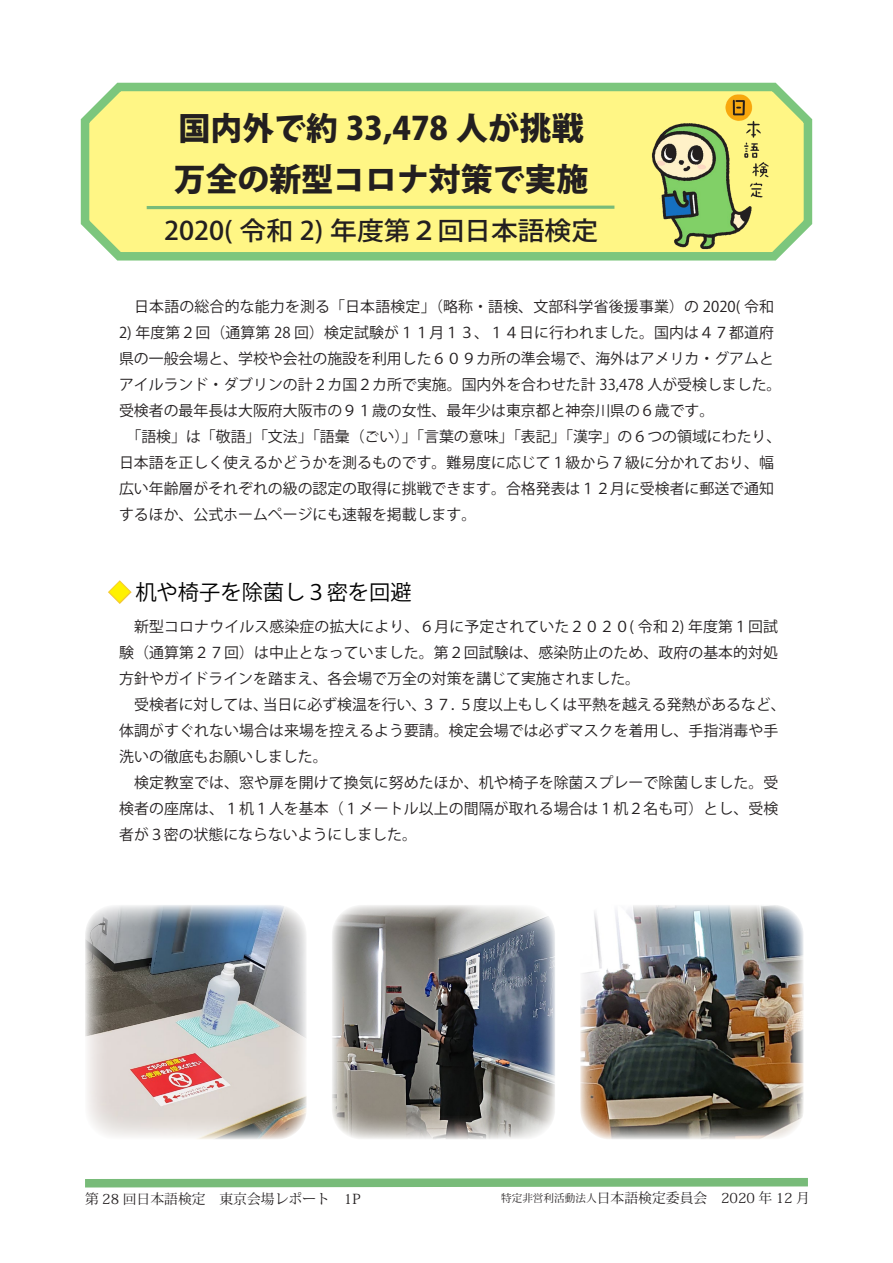
<style>
.page{position:relative;width:893px;height:1263px;background:#fff}
.page>*{position:absolute;margin:0;border:0;box-sizing:border-box;transform-origin:0 0}
.t1{font:800 31.95px/51px "Koz Go Pro";color:#231f20}
.t2{font:500 25.5px "Koz Go Pro";color:#231f20;scale:1.05 1}
.t3{font:21.3px "Koz Go Pro";color:#000}
.t4{font:14.85px/26.1px "Koz Go Pro";color:#231f20}
.t5{font:13.8px "Koz Min Pro";color:#231f20}
.s1{color:#f3c63a}
.s2{font-size:10.65px}
</style>
<div class="page">
<svg style="left:85px;top:1178px;width:723px;height:10px"></svg>
<svg style="left:80px;top:82px;width:733px;height:179px"></svg>
<img style="left:650px;top:91px;width:121px;height:161px">
<hr style="left:147px;top:206px;width:467px;height:3px;background:#78bb79">
<img style="left:85px;top:905px;width:222px;height:234px">
<img style="left:332px;top:905px;width:223px;height:234px">
<img style="left:580px;top:905px;width:224px;height:234px">
<h1 class="t1" style="left:174px;top:105px;width:416px">国内外で約 33,478 人が挑戦万全の新型コロナ対策で実施</h1>
<h2 class="t2" style="left:164px;top:214px;width:415px">2020( 令和 2) 年度第２回日本語検定</h2>
<p class="t4" style="left:119px;top:294px;width:656px">　日本語の総合的な能力を測る「日本語検定」（略称・語検、文部科学省後援事業）の 2020( 令和</p>
<p class="t4" style="left:119px;top:320px;width:664px">2) 年度第２回（通算第 28 回）検定試験が１１月１３、１４日に行われました。国内は４７都道府県の一般会場と、学校や会社の施設を利用した６０９カ所の準会場で、海外はアメリカ・グアムとアイルランド・ダブリンの計２カ国２カ所で実施。国内外を合わせた計 33,478 人が受検しました。受検者の最年長は大阪府大阪市の９１歳の女性、最年少は東京都と神奈川県の６歳です。<br>　「語検」は「敬語」「文法」「語彙（ごい）」「言葉の意味」「表記」「漢字」の６つの領域にわたり、日本語を正しく使えるかどうかを測るものです。難易度に応じて１級から７級に分かれており、幅広い年齢層がそれぞれの級の認定の取得に挑戦できます。合格発表は１２月に受検者に郵送で通知するほか、公式ホームページにも速報を掲載します。</p>
<h3 class="t3" style="left:109px;top:579px;width:304px"><span class="s1">◆</span> 机や椅子を除菌し３密を回避</h3>
<p class="t4" style="left:119px;top:613px;width:668px">　新型コロナウイルス感染症の拡大により、６月に予定されていた２０２０( 令和 2) 年度第１回試験（通算第２７回）は中止となっていました。第２回試験は、感染防止のため、政府の基本的対処方針やガイドラインを踏まえ、各会場で万全の対策を講じて実施されました。<br>　受検者に対しては、当日に必ず検温を行い、３７．５度以上もしくは平熱を越える発熱があるなど、体調がすぐれない場合は来場を控えるよう要請。検定会場では必ずマスクを着用し、手指消毒や手洗いの徹底もお願いしました。<br>　検定教室では、窓や扉を開けて換気に努めたほか、机や椅子を除菌スプレーで除菌しました。受検者の座席は、１机１人を基本（１メートル以上の間隔が取れる場合は１机２名も可）とし、受検者が３密の状態にならないようにしました。</p>
<p class="t5" style="left:85px;top:1189px;width:277px">第 28 回日本語検定　東京会場レポート　1P</p>
<p class="t5" style="left:501px;top:1188px;width:310px"><span class="s2">特定非営利活動法人</span>日本語検定委員会　2020 年 12 月</p>
</div>
